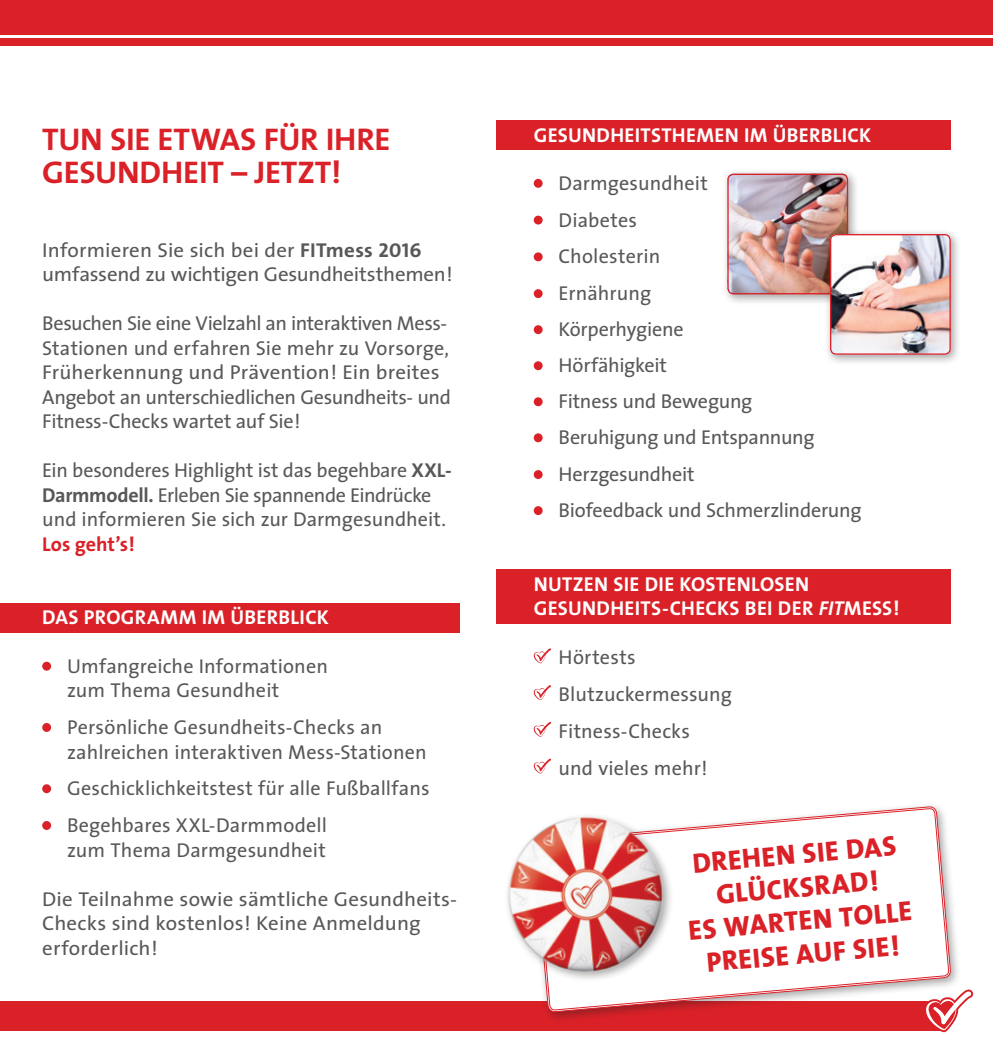
<style>
.page{position:relative;width:993px;height:1052px;background:#fff}
.page>*{position:absolute;margin:0;border:0;box-sizing:border-box;transform-origin:0 0}
.t1{font:700 31.5px/33.2px "The Sans";letter-spacing:-.005em;color:#da2128}
.t2{font:800 28px/33.2px "The Sans";color:#da2128;text-align:center}
.t3{font:20.12px/24.5px "The Sans";color:#57585a}
.t4{font:20.12px/24.5px "The Sans";color:#57585a;scale:1.04 1}
.t5{font:20.12px/24.5px "The Sans Bold Caps";letter-spacing:.015em;color:#fff}
.t6{font:20.12px "The Sans";letter-spacing:-.02em;color:#57585a}
.s1{font-weight:700}
.s2{font-family:"The Sans Bold Caps"}
.s3{font-weight:700;color:#da2128}
.s4{font-style:italic}
.s5{font-family:"The Sans";font-weight:700}
</style>
<div class="page">
<div style="left:0;top:1001px;width:943px;height:29px;background:#da2128"></div>
<svg style="left:919px;top:989px;width:55px;height:44px"></svg>
<div style="left:0;top:603px;width:459px;height:29px;background:#da2128"></div>
<div style="left:496px;top:120px;width:454px;height:30px;background:#da2128"></div>
<div style="left:496px;top:569px;width:454px;height:54px;background:#da2128"></div>
<div style="left:42px;top:662px;width:9px;height:8px;background:#da2128;border-radius:50%"></div>
<div style="left:42px;top:723px;width:9px;height:9px;background:#da2128;border-radius:50%"></div>
<div style="left:42px;top:784px;width:9px;height:9px;background:#da2128;border-radius:50%"></div>
<div style="left:42px;top:821px;width:9px;height:9px;background:#da2128;border-radius:50%"></div>
<div style="left:533px;top:179px;width:9px;height:9px;background:#da2128;border-radius:50%"></div>
<div style="left:533px;top:216px;width:9px;height:8px;background:#da2128;border-radius:50%"></div>
<div style="left:533px;top:252px;width:9px;height:9px;background:#da2128;border-radius:50%"></div>
<div style="left:533px;top:289px;width:9px;height:9px;background:#da2128;border-radius:50%"></div>
<div style="left:533px;top:325px;width:9px;height:9px;background:#da2128;border-radius:50%"></div>
<div style="left:533px;top:361px;width:9px;height:9px;background:#da2128;border-radius:50%"></div>
<div style="left:533px;top:397px;width:9px;height:9px;background:#da2128;border-radius:50%"></div>
<div style="left:533px;top:433px;width:9px;height:9px;background:#da2128;border-radius:50%"></div>
<div style="left:533px;top:470px;width:9px;height:9px;background:#da2128;border-radius:50%"></div>
<div style="left:533px;top:506px;width:9px;height:9px;background:#da2128;border-radius:50%"></div>
<svg style="left:533px;top:648px;width:18px;height:15px"></svg>
<svg style="left:533px;top:685px;width:18px;height:15px"></svg>
<svg style="left:533px;top:722px;width:18px;height:15px"></svg>
<svg style="left:533px;top:758px;width:18px;height:15px"></svg>
<div style="left:721px;top:168px;width:138px;height:138px;background:#231f20;opacity:.4"></div>
<img style="left:727px;top:174px;width:120px;height:120px">
<div style="left:727px;top:174px;width:120px;height:120px;border:1px solid #da2128;border-radius:5px"></div>
<div style="left:823px;top:228px;width:138px;height:138px;background:#231f20;opacity:.4"></div>
<img style="left:829px;top:234px;width:121px;height:121px">
<div style="left:829px;top:234px;width:121px;height:121px;border:1px solid #da2128;border-radius:5px"></div>
<div style="left:528px;top:801px;width:433px;height:222px;background:#231f20;opacity:.4"></div>
<svg style="left:535px;top:801px;width:413px;height:225px"></svg>
<img style="left:507px;top:801px;width:190px;height:206px">
<div style="left:0;top:0;width:992px;height:35px;background:#da2128"></div>
<div style="left:0;top:38px;width:992px;height:8px;background:#da2128"></div>
<p class="t1" style="left:42px;top:122px;width:350px">TUN SIE ETWAS FÜR IHRE<br>GESUNDHEIT – JETZT!</p>
<p class="t4" style="left:42px;top:237px;width:396px">Informieren Sie sich bei der <span class="s1">FITmess</span> <span class="s2">2016 </span>umfassend zu wichtigen Gesundheitsthemen!</p>
<p class="t3" style="left:42px;top:311px;width:410px">Besuchen Sie eine Vielzahl an interaktiven Mess-Stationen und erfahren Sie mehr zu Vorsorge, Früherkennung und Prävention! Ein breites Angebot an unterschiedlichen Gesundheits- und Fitness-Checks wartet auf Sie!</p>
<p class="t3" style="left:42px;top:458px;width:411px">Ein besonderes Highlight ist das begehbare <span class="s1">XXL-Darmmodell.</span> Erleben Sie spannende Eindrücke und informieren Sie sich zur Darmgesundheit.<br><span class="s3">Los geht’s!</span></p>
<p class="t5" style="left:42px;top:605px;width:288px">DAS PROGRAMM IM ÜBERBLICK</p>
<p class="t3" style="left:67px;top:653px;width:262px">Umfangreiche Informationen zum Thema Gesundheit</p>
<p class="t3" style="left:67px;top:714px;width:361px">Persönliche Gesundheits-Checks an zahlreichen interaktiven Mess-Stationen</p>
<p class="t3" style="left:67px;top:775px;width:364px">Geschicklichkeitstest für alle Fußballfans</p>
<p class="t3" style="left:67px;top:812px;width:261px">Begehbares XXL-Darmmodell zum Thema Darmgesundheit</p>
<p class="t4" style="left:42px;top:886px;width:400px">Die Teilnahme sowie sämtliche Gesundheits-<br>Checks sind kostenlos! Keine Anmeldung erforderlich!</p>
<p class="t5" style="left:533px;top:122px;width:339px">GESUNDHEITSTHEMEN IM ÜBERBLICK</p>
<p class="t3" style="left:558px;top:170px;width:151px">Darmgesundheit</p>
<p class="t3" style="left:558px;top:207px;width:80px">Diabetes</p>
<p class="t3" style="left:558px;top:244px;width:103px">Cholesterin</p>
<p class="t3" style="left:558px;top:280px;width:94px">Ernährung</p>
<p class="t3" style="left:558px;top:316px;width:126px">Körperhygiene</p>
<p class="t3" style="left:558px;top:353px;width:110px">Hörfähigkeit</p>
<p class="t3" style="left:558px;top:389px;width:195px">Fitness und Bewegung</p>
<p class="t6" style="left:558px;top:421px;width:257px">Beruhigung und Entspannung</p>
<p class="t3" style="left:558px;top:461px;width:138px">Herzgesundheit</p>
<p class="t3" style="left:558px;top:497px;width:304px">Biofeedback und Schmerzlinderung</p>
<p class="t5" style="left:533px;top:571px;width:367px">NUTZEN SIE DIE KOSTENLOSEN<br>GESUNDHEITS-CHECKS BEI DER <span class="s4">FIT</span>MESS<span class="s5">!</span></p>
<p class="t3" style="left:558px;top:644px;width:79px">Hörtests</p>
<p class="t3" style="left:558px;top:681px;width:175px">Blutzuckermessung</p>
<p class="t3" style="left:558px;top:718px;width:133px">Fitness-Checks</p>
<p class="t3" style="left:558px;top:755px;width:150px">und vieles mehr!</p>
<p class="t2" style="left:681px;top:847px;width:226px;rotate:-5deg">DREHEN SIE DAS<br>GLÜCKSRAD!<br>ES WARTEN TOLLE<br>PREISE AUF SIE!</p>
</div>
